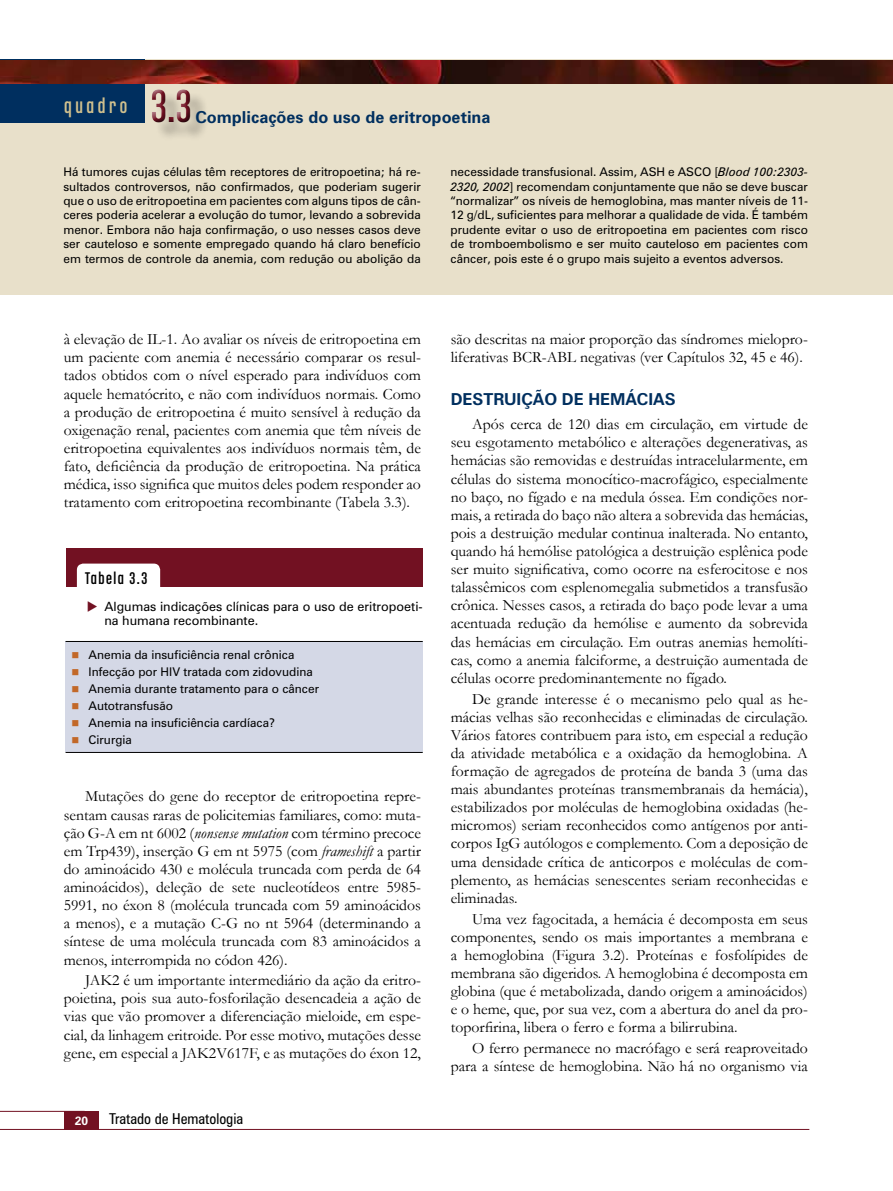
<style>
.page{position:relative;width:893px;height:1191px;background:#fff}
.page>*{position:absolute;margin:0;border:0;box-sizing:border-box;transform-origin:0 0}
.t1{font:22.5px "Chalet Comprime Cologne Eighty";letter-spacing:.16em;color:#d0c08e}
.t2{font:18px "Chalet Comprime Cologne Eighty";letter-spacing:.08em;color:#000}
.t3{font:700 16.5px "Zurich BT";color:#002f5f}
.t4{font:15.75px/18.1px "Garamond";color:#000;text-align:justify}
.t5{font:condensed 15px "Zurich BT";color:#000}
.t6{font:12.75px/14.7px "Zurich BT";color:#000}
.t7{font:12px/14.4px "Zurich BT";color:#000;text-align:justify}
.t8{font:700 12px "Zurich BT";color:#fff}
.s1{font-size:49.5px;color:#721122}
.s2{font-style:italic}
.s3{color:#721122}
</style>
<div class="page">
<div style="left:64px;top:1111px;width:34px;height:18px;background:#721122"></div>
<hr style="left:0;top:1129px;width:809px;height:1px;background:#721122">
<hr style="left:0;top:1111px;width:85px;height:1px;background:#721122">
<div style="left:0;top:60px;width:893px;height:234px;background:#e8e0ca"></div>
<div style="left:0;top:60px;width:145px;height:63px;background:#002f5f"></div>
<div style="left:155px;top:92px;width:54px;height:48px;background:#000;opacity:.3"></div>
<div style="left:141px;top:78px;width:56px;height:49px;background:#fff;opacity:.75"></div>
<div style="left:145px;top:85px;width:56px;height:48px;background:#000;opacity:.75"></div>
<img style="left:0;top:61px;width:893px;height:22px">
<div style="left:66px;top:549px;width:357px;height:38px;background:#721122"></div>
<div style="left:77px;top:563px;width:83px;height:24px;background:#fff"></div>
<div style="left:66px;top:641px;width:357px;height:111px;background:#d4d8e6"></div>
<hr style="left:66px;top:641px;width:357px;height:1px;background:#000">
<hr style="left:66px;top:752px;width:357px;height:1px;background:#000">
<h1 class="t1" style="left:64px;top:93px;width:129px">quadro <span class="s1">3.3</span></h1>
<p class="t3" style="left:195px;top:107px;width:297px">Complicações do uso de eritropoetina</p>
<p class="t7" style="left:63px;top:164px;width:359px">Há tumores cujas células têm receptores de eritropoetina; há re&shy;sultados controversos, não confirmados, que poderiam sugerir que o uso de eritropoetina em pacientes com alguns tipos de cân&shy;ceres poderia acelerar a evolução do tumor, levando a sobrevida menor. Embora não haja confirmação, o uso nesses casos deve ser cauteloso e somente empregado quando há claro benefício em termos de controle da anemia, com redução ou abolição da</p>
<p class="t7" style="left:451px;top:164px;width:359px">necessidade transfusional. Assim, ASH e ASCO [<span class="s2">Blood 100:2303- 2320, 2002</span>] recomendam conjuntamente que não se deve buscar “normalizar” os níveis de hemoglobina, mas manter níveis de 11- 12 g/dL, suficientes para melhorar a qualidade de vida. É também prudente evitar o uso de eritropoetina em pacientes com risco de tromboembolismo e ser muito cauteloso em pacientes com câncer, pois este é o grupo mais sujeito a eventos adversos.</p>
<p class="t4" style="left:64px;top:330px;width:359px">à elevação de IL-1. Ao avaliar os níveis de eritropoetina em um paciente com anemia é necessário comparar os resul&shy;tados obtidos com o nível esperado para indivíduos com aquele hematócrito, e não com indivíduos normais. Como a produção de eritropoetina é muito sensível à redução da oxigenação renal, pacientes com anemia que têm níveis de eritropoetina equivalentes aos indivíduos normais têm, de fato, deficiência da produção de eritropoetina. Na prática médica, isso significa que muitos deles podem responder ao tratamento com eritropoetina recombinante (Tabela 3.3).</p>
<p class="t4" style="left:451px;top:330px;width:359px">são descritas na maior proporção das síndromes mielopro&shy;liferativas BCR-ABL negativas (ver Capítulos 32, 45 e 46).</p>
<p class="t3" style="left:451px;top:389px;width:226px">Destruição de Hemácias</p>
<p class="t4" style="left:451px;top:415px;width:359px;text-indent:21px">Após cerca de 120 dias em circulação, em virtude de seu esgotamento metabólico e alterações degenerativas, as hemácias são removidas e destruídas intracelularmente, em células do sistema monocítico-macrofágico, especialmente no baço, no fígado e na medula óssea. Em condições nor&shy;mais, a retirada do baço não altera a sobrevida das hemácias, pois a destruição medular continua inalterada. No entanto, quando há hemólise patológica a destruição esplênica pode ser muito significativa, como ocorre na esferocitose e nos talassêmicos com esplenomegalia submetidos a transfusão crônica. Nesses casos, a retirada do baço pode levar a uma acentuada redução da hemólise e aumento da sobrevida das hemácias em circulação. Em outras anemias hemolíti&shy;cas, como a anemia falciforme, a destruição aumentada de células ocorre predominantemente no fígado.</p>
<p class="t4" style="left:451px;top:689px;width:359px;text-indent:21px">De grande interesse é o mecanismo pelo qual as he&shy;mácias velhas são reconhecidas e eliminadas de circulação.<br>Vários fatores contribuem para isto, em especial a redução da atividade metabólica e a oxidação da hemoglobina. A formação de agregados de proteína de banda 3 (uma das mais abundantes proteínas transmembranais da hemácia), estabilizados por moléculas de hemoglobina oxidadas (he&shy;micromos) seriam reconhecidos como antígenos por anti&shy;corpos IgG autólogos e complemento. Com a deposição de uma densidade crítica de anticorpos e moléculas de com&shy;plemento, as hemácias senescentes seriam reconhecidas e eliminadas.</p>
<p class="t4" style="left:451px;top:909px;width:359px;text-indent:21px">Uma vez fagocitada, a hemácia é decomposta em seus componentes, sendo os mais importantes a membrana e a hemoglobina (Figura 3.2). Proteínas e fosfolípides de membrana são digeridos. A hemoglobina é decomposta em globina (que é metabolizada, dando origem a aminoácidos) e o heme, que, por sua vez, com a abertura do anel da pro&shy;toporfirina, libera o ferro e forma a bilirrubina.</p>
<p class="t4" style="left:451px;top:1038px;width:359px;text-align:right">O ferro permanece no macrófago e será reaproveitado para a síntese de hemoglobina. Não há no organismo via</p>
<p class="t2" style="left:85px;top:568px;width:64px">Tabela 3.3</p>
<p class="t6" style="left:104px;top:598px;width:320px;text-indent:-18px"><span class="s3">◆</span> Algumas indicações clínicas para o uso de eritropoeti&shy;na humana recombinante.</p>
<p class="t7" style="left:89px;top:646px;width:232px;line-height:17px;text-align:left">Anemia da insuficiência renal crônica<br>Infecção por HIV tratada com zidovudina<br>Anemia durante tratamento para o câncer<br>Autotransfusão<br>Anemia na insuficiência cardíaca?<br>Cirurgia</p>
<p class="t4" style="left:64px;top:787px;width:359px;text-indent:21px">Mutações do gene do receptor de eritropoetina repre&shy;sentam causas raras de policitemias familiares, como: muta&shy;ção G-A em nt 6002 (<span class="s2">nonsense mutation</span> com término precoce em Trp439), inserção G em nt 5975 (com <span class="s2">frameshift</span> a partir do aminoácido 430 e molécula truncada com perda de 64 aminoácidos), deleção de sete nucleotídeos entre 5985- 5991, no éxon 8 (molécula truncada com 59 aminoácidos a menos), e a mutação C-G no nt 5964 (determinando a síntese de uma molécula truncada com 83 aminoácidos a menos, interrompida no códon 426).</p>
<p class="t4" style="left:64px;top:970px;width:359px;text-indent:21px">JAK2 é um importante intermediário da ação da eritro&shy;poietina, pois sua auto-fosforilação desencadeia a ação de vias que vão promover a diferenciação mieloide, em espe&shy;cial, da linhagem eritroide. Por esse motivo, mutações desse gene, em especial a JAK2V617F, e as mutações do éxon 12,</p>
<p class="t8" style="left:75px;top:1113px;width:15px">20</p>
<p class="t5" style="left:109px;top:1110px;width:136px">Tratado de Hematologia</p>
</div>
